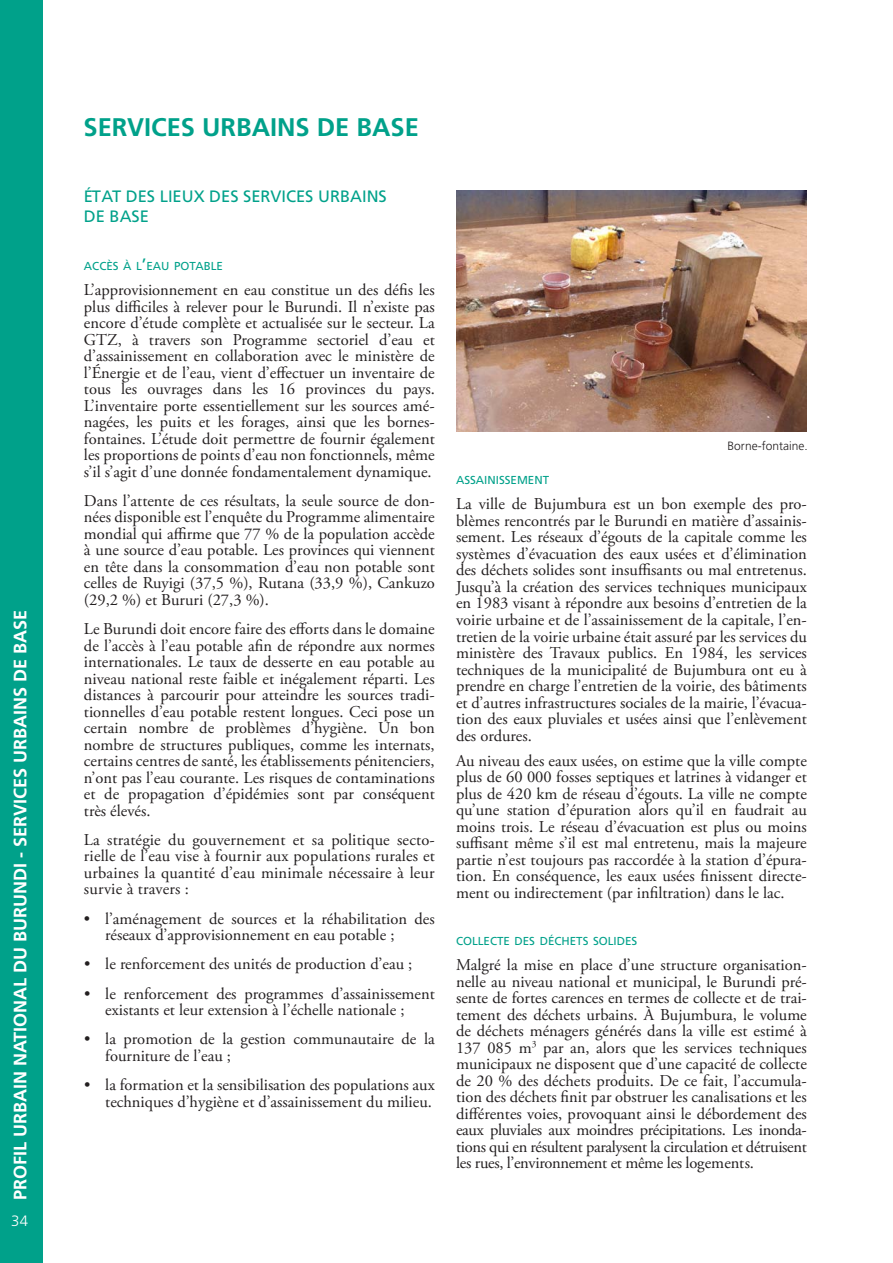
<style>
.page{position:relative;width:893px;height:1263px;background:#fff}
.page>*{position:absolute;margin:0;border:0;box-sizing:border-box;transform-origin:0 0}
.t1{font:700 25.5px "Frutiger LT Std";color:#00a18a}
.t2{font:700 18px "Frutiger LT Std";color:#fff}
.t3{font:16.5px/16.5px "Adobe Garamond Pro";color:#231f20;text-align:justify}
.t4{font:16.5px/19.8px "Frutiger LT Std";color:#00a18a}
.t5{font:300 15px "Frutiger LT Std";color:#fff}
.t6{font:300 12px "Frutiger";color:#231f20}
.t7{font:11.55px "Frutiger LT Std";color:#00a18a}
.s1{font-size:16.5px}
</style>
<div class="page">
<div style="left:0;top:0;width:43px;height:1263px;background:#00a18a"></div>
<img style="left:456px;top:190px;width:351px;height:241px">
<p class="t2" style="left:10px;top:1200px;width:592px;rotate:-90deg">PROFIL URBAIN NATIONAL DU BURUNDI - SERVICES URBAINS DE BASE</p>
<p class="t5" style="left:11px;top:1213px;width:22px">3434</p>
<h1 class="t1" style="left:84px;top:112px;width:337px">SERVICES URBAINS DE BASE</h1>
<p class="t4" style="left:84px;top:187px;width:304px">ÉTAT DES LIEUX DES SERVICES URBAINS<br>DE BASE</p>
<p class="t7" style="left:84px;top:259px;width:140px">ACCÈS À L<span class="s1">’</span>EAU POTABLE</p>
<p class="t3" style="left:84px;top:282px;width:352px">L’approvisionnement en eau constitue un des défis les plus difficiles à relever pour le Burundi. Il n’existe pas encore d’étude complète et actualisée sur le secteur. La GTZ, à travers son Programme sectoriel d’eau et d’assainissement en collaboration avec le ministère de l’Énergie et de l’eau, vient d’effectuer un inventaire de tous les ouvrages dans les 16 provinces du pays.<br>L’inventaire porte essentiellement sur les sources amé&shy;nagées, les puits et les forages, ainsi que les bornes&shy;fontaines. L’étude doit permettre de fournir également les proportions de points d’eau non fonctionnels, même s’il s’agit d’une donnée fondamentalement dynamique.</p>
<p class="t3" style="left:84px;top:493px;width:352px">Dans l’attente de ces résultats, la seule source de don&shy;nées disponible est l’enquête du Programme alimentaire mondial qui affirme que 77 % de la population accède à une source d’eau potable. Les provinces qui viennent en tête dans la consommation d’eau non potable sont celles de Ruyigi (37,5 %), Rutana (33,9 %), Cankuzo (29,2 %) et Bururi (27,3 %).</p>
<p class="t3" style="left:84px;top:621px;width:352px">Le Burundi doit encore faire des efforts dans le domaine de l’accès à l’eau potable afin de répondre aux normes internationales. Le taux de desserte en eau potable au niveau national reste faible et inégalement réparti. Les distances à parcourir pour atteindre les sources tradi&shy;tionnelles d’eau potable restent longues. Ceci pose un certain nombre de problèmes d’hygiène. Un bon nombre de structures publiques, comme les internats, certains centres de santé, les établissements pénitenciers, n’ont pas l’eau courante. Les risques de contaminations et de propagation d’épidémies sont par conséquent très élevés.</p>
<p class="t3" style="left:84px;top:832px;width:352px">La stratégie du gouvernement et sa politique secto&shy;rielle de l’eau vise à fournir aux populations rurales et urbaines la quantité d’eau minimale nécessaire à leur survie à travers :</p>
<p class="t3" style="left:105px;top:911px;width:331px;text-indent:-21px">• l’aménagement de sources et la réhabilitation des réseaux d’approvisionnement en eau potable ;</p>
<p class="t3" style="left:84px;top:956px;width:330px">• le renforcement des unités de production d’eau ;</p>
<p class="t3" style="left:84px;top:986px;width:352px;text-align:center">• le renforcement des programmes d’assainissement existants et leur extension à l’échelle nationale ;</p>
<p class="t3" style="left:105px;top:1031px;width:331px;text-indent:-21px">• la promotion de la gestion communautaire de la fourniture de l’eau ;</p>
<p class="t3" style="left:84px;top:1077px;width:352px;text-align:right">• la formation et la sensibilisation des populations aux techniques d’hygiène et d’assainissement du milieu.</p>
<p class="t6" style="left:727px;top:439px;width:82px">Borne-fontaine.</p>
<p class="t7" style="left:456px;top:474px;width:95px">ASSAINISSEMENT</p>
<p class="t3" style="left:456px;top:497px;width:352px">La ville de Bujumbura est un bon exemple des pro&shy;blèmes rencontrés par le Burundi en matière d’assainis&shy;sement. Les réseaux d’égouts de la capitale comme les systèmes d’évacuation des eaux usées et d’élimination des déchets solides sont insuffisants ou mal entretenus.<br>Jusqu’à la création des services techniques municipaux en 1983 visant à répondre aux besoins d’entretien de la voirie urbaine et de l’assainissement de la capitale, l’en&shy;tretien de la voirie urbaine était assuré par les services du ministère des Travaux publics. En 1984, les services techniques de la municipalité de Bujumbura ont eu à prendre en charge l’entretien de la voirie, des bâtiments et d’autres infrastructures sociales de la mairie, l’évacua&shy;tion des eaux pluviales et usées ainsi que l’enlèvement des ordures.</p>
<p class="t3" style="left:456px;top:753px;width:352px">Au niveau des eaux usées, on estime que la ville compte plus de 60 000 fosses septiques et latrines à vidanger et plus de 420 km de réseau d’égouts. La ville ne compte qu’une station d’épuration alors qu’il en faudrait au moins trois. Le réseau d’évacuation est plus ou moins suffisant même s’il est mal entretenu, mais la majeure partie n’est toujours pas raccordée à la station d’épura&shy;tion. En conséquence, les eaux usées finissent directe&shy;ment ou indirectement (par infiltration) dans le lac.</p>
<p class="t7" style="left:456px;top:934px;width:183px">COLLECTE DES DÉCHETS SOLIDES</p>
<p class="t3" style="left:456px;top:957px;width:352px">Malgré la mise en place d’une structure organisation&shy;nelle au niveau national et municipal, le Burundi pré&shy;sente de fortes carences en termes de collecte et de trai&shy;tement des déchets urbains. À Bujumbura, le volume de déchets ménagers générés dans la ville est estimé à 137 085 m<sup>3</sup> par an, alors que les services techniques municipaux ne disposent que d’une capacité de collecte de 20 % des déchets produits. De ce fait, l’accumula&shy;tion des déchets finit par obstruer les canalisations et les différentes voies, provoquant ainsi le débordement des eaux pluviales aux moindres précipitations. Les inonda&shy;tions qui en résultent paralysent la circulation et détruisent les rues, l’environnement et même les logements.</p>
</div>
